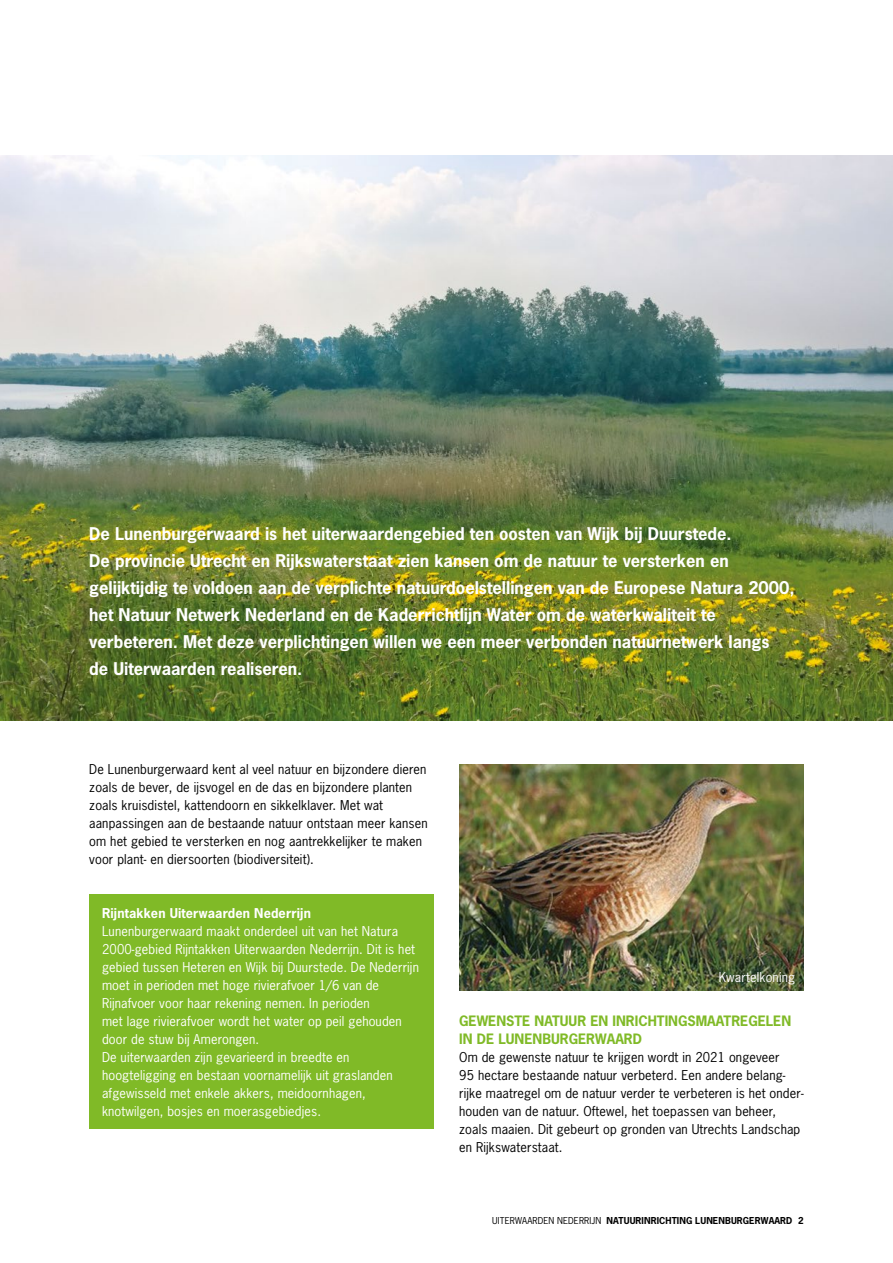
<style>
.page{position:relative;width:893px;height:1263px;background:#fff}
.page>*{position:absolute;margin:0;border:0;box-sizing:border-box;transform-origin:0 0}
.t1{font:700 16.5px/27px "News Gothic";color:#fff}
.t2{font:700 13.5px/18px "News Gothic";color:#80ba27}
.t3{font:12.75px/18px "News Gothic";letter-spacing:.01em;color:#000}
.t4{font:12.75px/18px "News Gothic";letter-spacing:.01em;color:#fff}
.t5{font:700 12.75px "News Gothic";letter-spacing:.01em;color:#fff}
.t6{font:700 9px "News Gothic";letter-spacing:.01em;color:#000}
.s1{font-weight:400}
</style>
<div class="page">
<img style="left:0;top:156px;width:893px;height:564px">
<img style="left:459px;top:764px;width:345px;height:226px">
<div style="left:89px;top:894px;width:345px;height:235px;background:#80ba27"></div>
<p class="t1" style="left:89px;top:520px;width:707px">De Lunenburgerwaard is het uiterwaardengebied ten oosten van Wijk bij Duurstede.<br>De provincie Utrecht en Rijkswaterstaat zien kansen om de natuur te versterken en gelijktijdig te voldoen aan de verplichte natuurdoelstellingen van de Europese Natura 2000, het Natuur Netwerk Nederland en de Kaderrichtlijn Water om de waterkwaliteit te verbeteren. Met deze verplichtingen willen we een meer verbonden natuurnetwerk langs<br>de Uiterwaarden realiseren.</p>
<p class="t3" style="left:89px;top:760px;width:340px">De Lunenburgerwaard kent al veel natuur en bijzondere dieren zoals de bever, de ijsvogel en de das en bijzondere planten zoals kruisdistel, kattendoorn en sikkelklaver. Met wat aanpassingen aan de bestaande natuur ontstaan meer kansen om het gebied te versterken en nog aantrekkelijker te maken voor plant- en diersoorten (biodiversiteit).</p>
<p class="t5" style="left:102px;top:905px;width:210px">Rijntakken Uiterwaarden Nederrijn</p>
<p class="t4" style="left:102px;top:922px;width:318px">Lunenburgerwaard maakt onderdeel uit van het Natura 2000-gebied Rijntakken Uiterwaarden Nederrijn. Dit is het gebied tussen Heteren en Wijk bij Duurstede. De Nederrijn moet in perioden met hoge rivierafvoer 1/6 van de Rijnafvoer voor haar rekening nemen. In perioden<br>met lage rivierafvoer wordt het water op peil gehouden door de stuw bij Amerongen.<br>De uiterwaarden zijn gevarieerd in breedte en hoogteligging en bestaan voornamelijk uit graslanden afgewisseld met enkele akkers, meidoornhagen, knotwilgen, bosjes en moerasgebiedjes.</p>
<p class="t4" style="left:719px;top:968px;width:78px">Kwartelkoning</p>
<p class="t2" style="left:459px;top:1012px;width:333px">GEWENSTE NATUUR EN INRICHTINGSMAATREGELEN<br>IN DE LUNENBURGERWAARD</p>
<p class="t3" style="left:459px;top:1048px;width:346px">Om de gewenste natuur te krijgen wordt in 2021 ongeveer<br>95 hectare bestaande natuur verbeterd. Een andere belang&shy;rijke maatregel om de natuur verder te verbeteren is het onder&shy;houden van de natuur. Oftewel, het toepassen van beheer, zoals maaien. Dit gebeurt op gronden van Utrechts Landschap en Rijkswaterstaat.</p>
<p class="t6" style="left:492px;top:1215px;width:313px"><span class="s1">UITERWAARDEN NEDERRIJN</span> NATUURINRICHTING LUNENBURGERWAARD 2</p>
</div>
